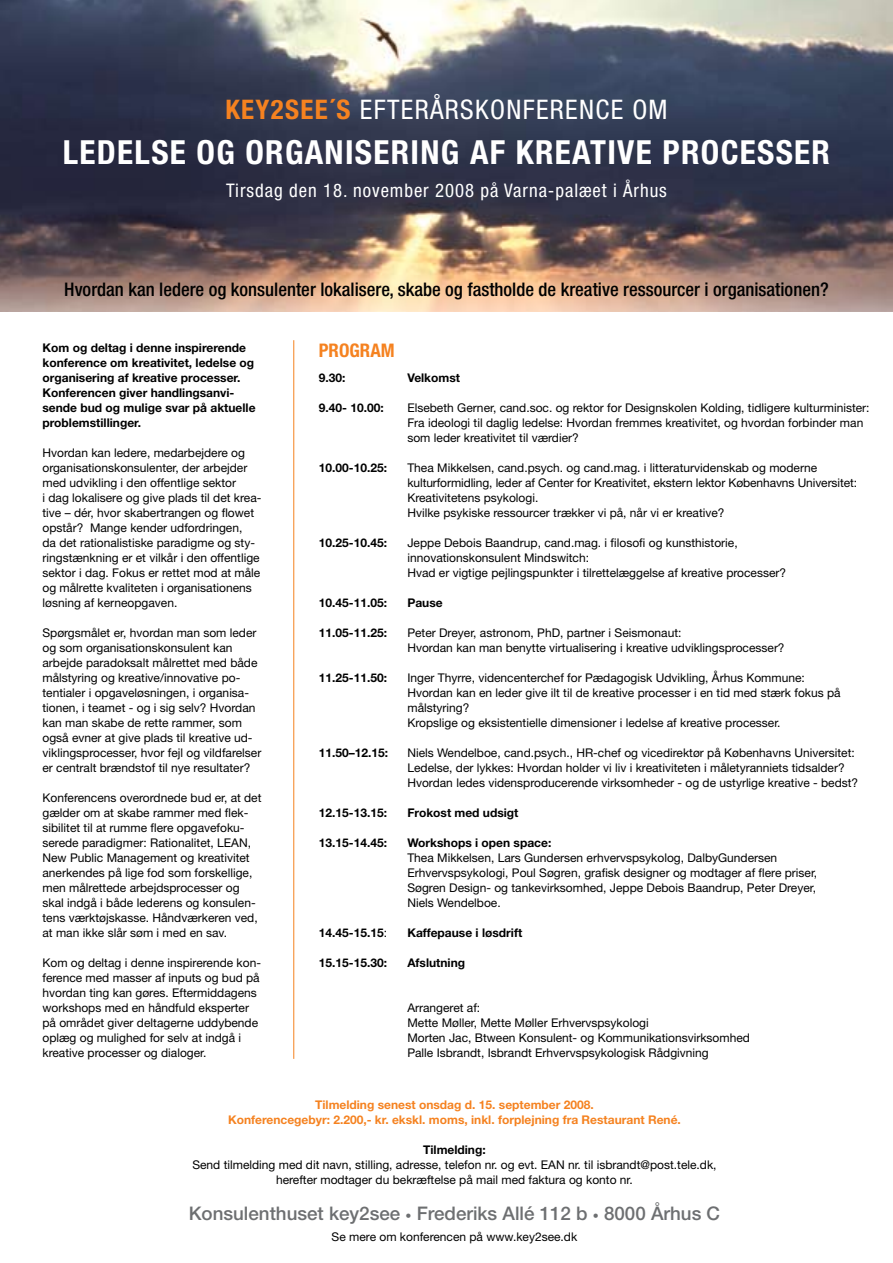
<style>
.page{position:relative;width:893px;height:1263px;background:#fff}
.page>*{position:absolute;margin:0;border:0;box-sizing:border-box;transform-origin:0 0}
.t1{font:700 condensed 33.15px "Helvetica Neue";letter-spacing:.04em;color:#fff}
.t2{font:condensed 27px "Helvetica Neue";letter-spacing:.05em;color:#fff}
.t3{font:500 condensed 18.75px "Helvetica Neue";color:#000}
.t4{font:500 18.75px "Helvetica Neue";color:#6d6f71}
.t5{font:condensed 18.75px "Helvetica Neue";letter-spacing:.05em;color:#fff}
.t6{font:700 condensed 18.75px "Helvetica Neue";color:#f58220}
.t7{font:12px/15px "Helvetica Neue";color:#000}
.t8{font:700 12px/15px "Helvetica Neue";color:#000}
.t9{font:700 12px/15px "Helvetica Neue";color:#f58220;text-align:center}
.s1{font-weight:700;color:#f58220}
.s2{font-weight:400}
.s3{font-size:12px}
</style>
<div class="page">
<img style="left:0;top:0;width:893px;height:312px">
<hr style="left:293px;top:340px;width:1px;height:719px;background:#f58220">
<h2 class="t2" style="left:225px;top:94px;width:444px"><span class="s1">KEY2SEE´S</span> EFTERÅRSKONFERENCE OM</h2>
<h1 class="t1" style="left:63px;top:132px;width:769px">LEDELSE OG ORGANISERING AF KREATIVE PROCESSER</h1>
<h3 class="t5" style="left:226px;top:180px;width:442px">Tirsdag den 18. november 2008 på Varna-palæet i Århus</h3>
<h3 class="t3" style="left:64px;top:278px;width:766px">Hvordan kan ledere og konsulenter lokalisere, skabe og fastholde de kreative ressourcer i organisationen?</h3>
<p class="t8" style="left:43px;top:340px;width:215px">Kom og deltag i denne inspirerende konference om kreativitet, ledelse og organisering af kreative processer.<br>Konferencen giver handlingsanvi&shy;sende bud og mulige svar på aktuelle problemstillinger.</p>
<p class="t7" style="left:43px;top:445px;width:220px">Hvordan kan ledere, medarbejdere og organisationskonsulenter, der arbejder med udvikling i den offentlige sektor<br>i dag lokalisere og give plads til det krea&shy;tive – dér, hvor skabertrangen og flowet opstår? Mange kender udfordringen,<br>da det rationalistiske paradigme og sty&shy;ringstænkning er et vilkår i den offentlige sektor i dag. Fokus er rettet mod at måle og målrette kvaliteten i organisationens løsning af kerneopgaven.</p>
<p class="t7" style="left:43px;top:625px;width:220px">Spørgsmålet er, hvordan man som leder og som organisationskonsulent kan arbejde paradoksalt målrettet med både målstyring og kreative/innovative po&shy;tentialer i opgaveløsningen, i organisa&shy;tionen, i teamet - og i sig selv? Hvordan kan man skabe de rette rammer, som også evner at give plads til kreative ud&shy;viklingsprocesser, hvor fejl og vildfarelser er centralt brændstof til nye resultater?</p>
<p class="t7" style="left:43px;top:790px;width:220px">Konferencens overordnede bud er, at det gælder om at skabe rammer med flek&shy;sibilitet til at rumme flere opgavefoku&shy;serede paradigmer: Rationalitet, LEAN, New Public Management og kreativitet anerkendes på lige fod som forskellige, men målrettede arbejdsprocesser og skal indgå i både lederens og konsulen&shy;tens værktøjskasse. Håndværkeren ved, at man ikke slår søm i med en sav.</p>
<p class="t7" style="left:43px;top:955px;width:220px">Kom og deltag i denne inspirerende kon&shy;ference med masser af inputs og bud på hvordan ting kan gøres. Eftermiddagens workshops med en håndfuld eksperter på området giver deltagerne uddybende oplæg og mulighed for selv at indgå i kreative processer og dialoger.</p>
<h3 class="t6" style="left:319px;top:339px;width:77px">PROGRAM</h3>
<p class="t8" style="left:319px;top:370px;width:28px">9.30:</p>
<p class="t8" style="left:407px;top:370px;width:54px">Velkomst</p>
<p class="t8" style="left:319px;top:400px;width:66px">9.40- 10.00:</p>
<p class="t7" style="left:407px;top:400px;width:464px">Elsebeth Gerner, cand.soc. og rektor for Designskolen Kolding, tidligere kulturminister:<br>Fra ideologi til daglig ledelse: Hvordan fremmes kreativitet, og hvordan forbinder man som leder kreativitet til værdier?</p>
<p class="t8" style="left:319px;top:460px;width:70px">10.00-10.25:</p>
<p class="t7" style="left:407px;top:460px;width:451px">Thea Mikkelsen, cand.psych. og cand.mag. i litteraturvidenskab og moderne kulturformidling, leder af Center for Kreativitet, ekstern lektor Københavns Universitet:<br>Kreativitetens psykologi.<br>Hvilke psykiske ressourcer trækker vi på, når vi er kreative?</p>
<p class="t8" style="left:319px;top:535px;width:70px">10.25-10.45:</p>
<p class="t7" style="left:407px;top:535px;width:380px">Jeppe Debois Baandrup, cand.mag. i filosofi og kunsthistorie, innovationskonsulent Mindswitch:<br>Hvad er vigtige pejlingspunkter i tilrettelæggelse af kreative processer?</p>
<p class="t8" style="left:319px;top:595px;width:70px">10.45-11.05:</p>
<p class="t8" style="left:407px;top:595px;width:37px">Pause</p>
<p class="t8" style="left:319px;top:625px;width:70px">11.05-11.25:</p>
<p class="t7" style="left:407px;top:625px;width:379px">Peter Dreyer, astronom, PhD, partner i Seismonaut:<br>Hvordan kan man benytte virtualisering i kreative udviklingsprocesser?</p>
<p class="t8" style="left:319px;top:670px;width:70px">11.25-11.50:</p>
<p class="t7" style="left:407px;top:670px;width:435px">Inger Thyrre, videncenterchef for Pædagogisk Udvikling, Århus Kommune:<br>Hvordan kan en leder give ilt til de kreative processer i en tid med stærk fokus på målstyring?<br>Kropslige og eksistentielle dimensioner i ledelse af kreative processer.</p>
<p class="t8" style="left:319px;top:745px;width:71px">11.50–12.15:</p>
<p class="t7" style="left:407px;top:745px;width:452px">Niels Wendelboe, cand.psych., HR-chef og vicedirektør på Københavns Universitet:<br>Ledelse, der lykkes: Hvordan holder vi liv i kreativiteten i måletyranniets tidsalder?<br>Hvordan ledes vidensproducerende virksomheder - og de ustyrlige kreative - bedst?</p>
<p class="t8" style="left:319px;top:805px;width:70px">12.15-13.15:</p>
<p class="t8" style="left:407px;top:805px;width:113px">Frokost med udsigt</p>
<p class="t8" style="left:319px;top:835px;width:70px">13.15-14.45:</p>
<p class="t8" style="left:407px;top:835px;width:145px">Workshops i open space:</p>
<p class="t7" style="left:407px;top:850px;width:411px">Thea Mikkelsen, Lars Gundersen erhvervspsykolog, DalbyGundersen Erhvervspsykologi, Poul Søgren, grafisk designer og modtager af flere priser, Søgren Design- og tankevirksomhed, Jeppe Debois Baandrup, Peter Dreyer, Niels Wendelboe.</p>
<p class="t8" style="left:319px;top:925px;width:70px">14.45-15.15<span class="s2">:</span></p>
<p class="t8" style="left:407px;top:925px;width:116px">Kaffepause i løsdrift</p>
<p class="t8" style="left:319px;top:955px;width:70px">15.15-15.30:</p>
<p class="t8" style="left:407px;top:955px;width:59px">Afslutning</p>
<p class="t7" style="left:407px;top:1000px;width:344px">Arrangeret af:<br>Mette Møller, Mette Møller Erhvervspsykologi<br>Morten Jac, Btween Konsulent- og Kommunikationsvirksomhed Palle Isbrandt, Isbrandt Erhvervspsykologisk Rådgivning</p>
<p class="t9" style="left:228px;top:1097px;width:454px">Tilmelding senest onsdag d. 15. september 2008.<br>Konferencegebyr: 2.200,- kr. ekskl. moms, inkl. forplejning fra Restaurant René.</p>
<p class="t8" style="left:423px;top:1142px;width:64px">Tilmelding:</p>
<p class="t7" style="left:192px;top:1157px;width:526px;text-align:center">Send tilmelding med dit navn, stilling, adresse, telefon nr. og evt. EAN nr. til isbrandt@post.tele.dk, herefter modtager du bekræftelse på mail med faktura og konto nr.</p>
<h3 class="t4" style="left:189px;top:1202px;width:533px">Konsulenthuset key2see <span class="s3">•</span> Frederiks Allé 112 b <span class="s3">•</span> 8000 Århus C</h3>
<p class="t7" style="left:332px;top:1229px;width:247px">Se mere om konferencen på www.key2see.dk</p>
</div>
